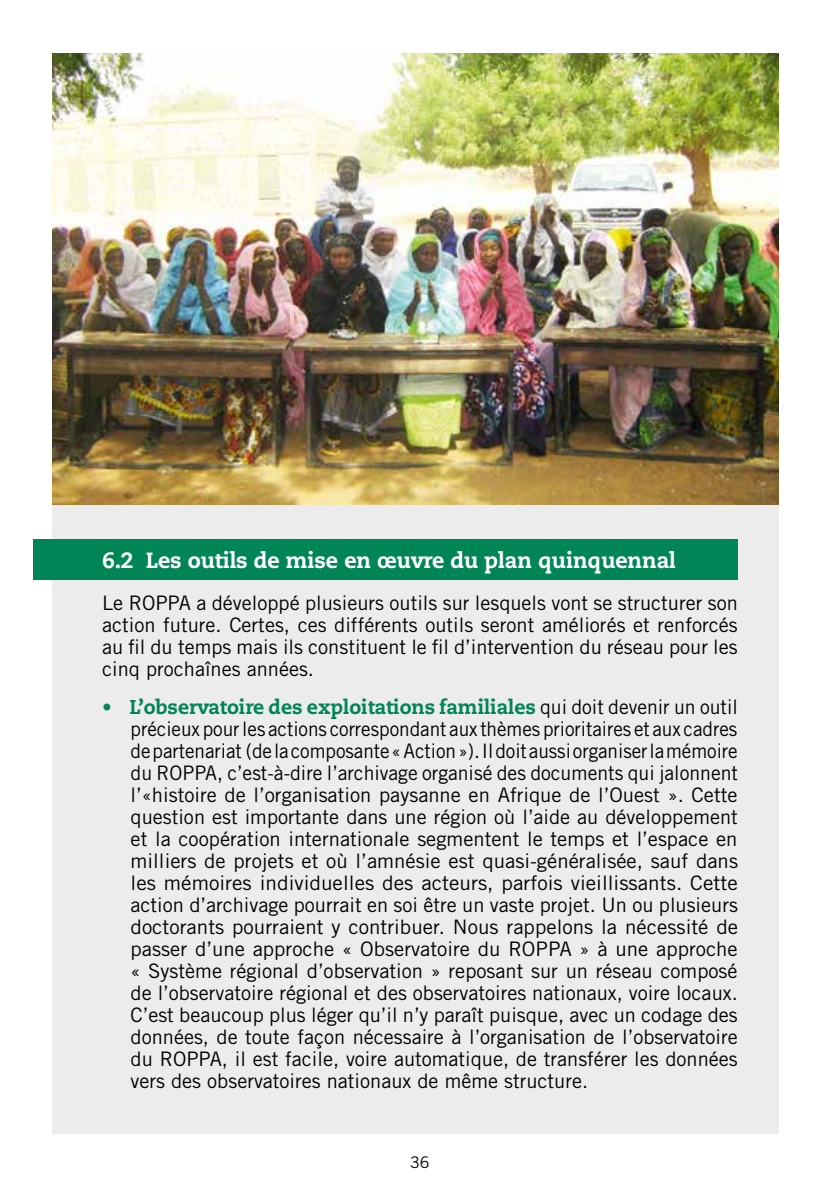
<style>
.page{position:relative;width:840px;height:1191px;background:#fff}
.page>*{position:absolute;margin:0;border:0;box-sizing:border-box;transform-origin:0 0}
.t1{font:800 22px "Caecilia LT Std";letter-spacing:-.005em;color:#fff}
.t2{font:20px/22px "Trade Gothic";color:#000;text-align:justify;scale:.95 1}
.t3{font:20px/22px "Trade Gothic";color:#000;text-align:justify}
.t4{font:800 20px "Caecilia LT Std";color:#008556}
.t5{font:16px "Trade Gothic";color:#000}
.s1{font-family:"Trade Gothic";font-weight:400;color:#000}
</style>
<div class="page">
<div style="left:52px;top:54px;width:726px;height:1079px;background:#ececed"></div>
<div style="left:33px;top:539px;width:704px;height:40px;background:#008556"></div>
<img style="left:52px;top:54px;width:726px;height:451px">
<p class="t1" style="left:102px;top:546px;width:575px">6.2 Les outils de mise en œuvre du plan quinquennal</p>
<p class="t3" style="left:102px;top:591px;width:636px">Le ROPPA a développé plusieurs outils sur lesquels vont se structurer son action future. Certes, ces différents outils seront améliorés et renforcés au fil du temps mais ils constituent le fil d’intervention du réseau pour les cinq prochaînes années.</p>
<p class="t4" style="left:102px;top:694px;width:637px">• L’observatoire des exploitations familiales <span class="s1">qui doit devenir un outil</span></p>
<p class="t2" style="left:130px;top:717px;width:640px">précieux pour les actions correspondant aux thèmes prioritaires et aux cadres de partenariat (de la composante «Action»). Il doit aussi organiser la mémoire du ROPPA, c’est-à-dire l’archivage organisé des documents qui jalonnent l’«histoire de l’organisation paysanne en Afrique de l’Ouest ». Cette question est importante dans une région où l’aide au développement et la coopération internationale segmentent le temps et l’espace en milliers de projets et où l’amnésie est quasi-généralisée, sauf dans les mémoires individuelles des acteurs, parfois vieillissants. Cette action d’archivage pourrait en soi être un vaste projet. Un ou plusieurs doctorants pourraient y contribuer. Nous rappelons la nécessité de passer d’une approche « Observatoire du ROPPA » à une approche « Système régional d’observation » reposant sur un réseau composé de l’observatoire régional et des observatoires nationaux, voire locaux.<br>C’est beaucoup plus léger qu’il n’y paraît puisque, avec un codage des données, de toute façon nécessaire à l’organisation de l’observatoire du ROPPA, il est facile, voire automatique, de transférer les données vers des observatoires nationaux de même structure.</p>
<p class="t5" style="left:410px;top:1152px;width:21px">36</p>
</div>
